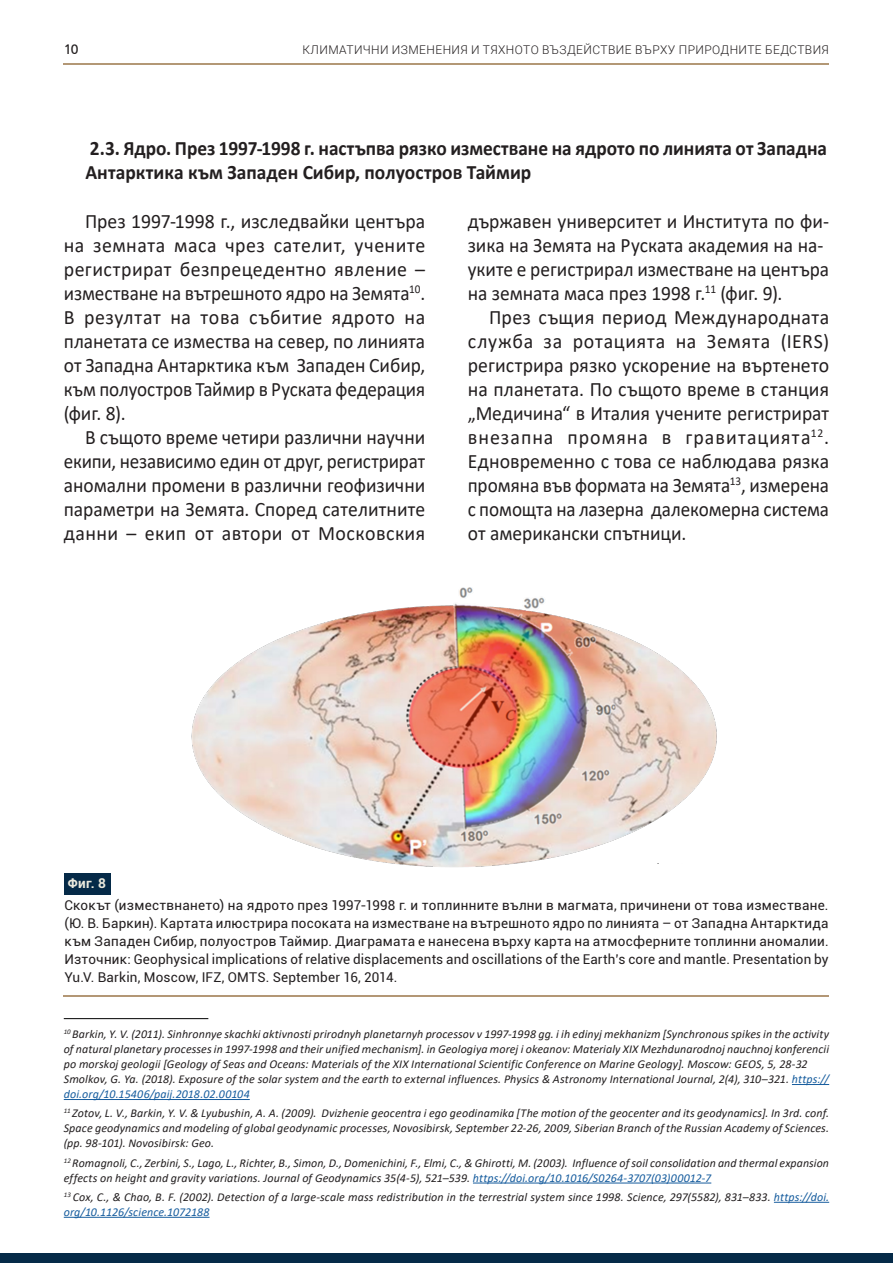
<style>
.page{position:relative;width:893px;height:1263px;background:#fff}
.page>*{position:absolute;margin:0;border:0;box-sizing:border-box;transform-origin:0 0}
.ОСНОВЕН-2{font:20.4px/24px "Calibri";color:#231f20;text-align:justify}
.ОСНОВЕН-2-2{font:20.4px/24px "Calibri";color:#231f20;text-align:justify;scale:.95 1}
.ОСНОВЕН-2-3{font:20.4px/24px "Calibri";color:#231f20;text-align:justify;scale:.94 1}
.ОСНОВЕН-2-4{font:20.4px/24px "Calibri";color:#231f20;text-align:justify;scale:.96 1}
.ОСНОВЕН-2-5{font:700 20.4px/24px "Calibri";color:#231f20;scale:.94 1}
.t1{font:15px "HS Grotesk Bg";color:#231f20}
.Подпись_рисунка{font:13.5px/18px "Roboto";letter-spacing:.01em;color:#231f20;text-align:justify}
.Сноска{font:700 13.5px "Roboto";color:#ebe9dd}
.Сноска-NEW{font:italic 12px/15px "Calibri";letter-spacing:.01em;color:#231f20}
.t2{font:300 12px "Roboto";letter-spacing:.035em;color:#231f20}
.s1{color:#175d9e}
</style>
<div class="page">
<hr style="left:64px;top:63px;width:765px;height:2px;background:#b39876">
<div style="left:0;top:1253px;width:893px;height:10px;background:#052a48"></div>
<img style="left:191px;top:587px;width:526px;height:280px">
<div style="left:615px;top:848px;width:115px;height:15px;background:#fff"></div>
<hr style="left:64px;top:995px;width:765px;height:2px;background:#b39775">
<hr style="left:64px;top:1018px;width:144px;height:1px;background:#000">
<hr style="left:792px;top:1084px;width:37px;height:1px;background:#175d9e">
<hr style="left:64px;top:1099px;width:186px;height:1px;background:#175d9e">
<hr style="left:473px;top:1182px;width:238px;height:1px;background:#175d9e">
<hr style="left:774px;top:1202px;width:55px;height:1px;background:#175d9e">
<hr style="left:64px;top:1217px;width:146px;height:1px;background:#175d9e">
<div style="left:64px;top:873px;width:47px;height:21px;background:#052a48"></div>
<p class="t1" style="left:64px;top:42px;width:16px">10</p>
<p class="t2" style="left:302px;top:41px;width:528px">КЛИМАТИЧНИ ИЗМЕНЕНИЯ И ТЯХНОТО ВЪЗДЕЙСТВИЕ ВЪРХУ ПРИРОДНИТЕ БЕДСТВИЯ</p>
<p class="ОСНОВЕН-2-5" style="left:85px;top:136px;width:790px">2.3. Ядро. През 1997-1998 г. настъпва рязко изместване на ядрото по линията от Западна<br>Антарктика към Западен Сибир, полуостров Таймир</p>
<p class="ОСНОВЕН-2-4" style="left:64px;top:208px;width:378px;text-indent:21px">През 1997-1998 г., изследвайки центъра на земната маса чрез сателит, учените регистрират безпрецедентно явление –</p>
<p class="ОСНОВЕН-2-3" style="left:64px;top:280px;width:386px">изместване на вътрешното ядро на Земята<sup>10</sup>.<br>В резултат на това събитие ядрото на планетата се измества на север, по линията от Западна Антарктика към Западен Сибир, към полуостров Таймир в Руската федерация (фиг. 8).</p>
<p class="ОСНОВЕН-2-2" style="left:64px;top:424px;width:382px;text-indent:21px">В същото време четири различни научни екипи, независимо един от друг, регистрират аномални промени в различни геофизични параметри на Земята. Според сателитните данни – екип от автори от Московския</p>
<p class="ОСНОВЕН-2-4" style="left:468px;top:208px;width:378px">държавен университет и Института по фи-</p>
<p class="ОСНОВЕН-2-2" style="left:468px;top:232px;width:376px">зика на Земята на Руската академия на на-</p>
<p class="ОСНОВЕН-2-2" style="left:468px;top:256px;width:382px">уките е регистрирал изместване на центъра на земната маса през 1998 г.<sup>11</sup> (фиг. 9).</p>
<p class="ОСНОВЕН-2" style="left:468px;top:304px;width:363px;text-indent:21px">През същия период Международната служба за ротацията на Земята (IERS) регистрира рязко ускорение на въртенето на планетата. По същото време в станция „Медичина“ в Италия учените регистрират внезапна промяна в гравитацията<sup>12</sup>.<br>Едновременно с това се наблюдава рязка промяна във формата на Земята<sup>13</sup>, измерена с помощта на лазерна далекомерна система от американски спътници.</p>
<p class="Сноска" style="left:68px;top:873px;width:40px">Фиг. 8</p>
<p class="Подпись_рисунка" style="left:64px;top:895px;width:766px">Скокът (измествнането) на ядрото през 1997-1998 г. и топлинните вълни в магмата, причинени от това изместване. (Ю. В. Баркин). Картата илюстрира посоката на изместване на вътрешното ядро по линията – от Западна Антарктида към Западен Сибир, полуостров Таймир. Диаграмата е нанесена върху карта на атмосферните топлинни аномалии.</p>
<p class="Подпись_рисунка" style="left:64px;top:949px;width:766px">Източник: Geophysical implications of relative displacements and oscillations of the Earth’s core and mantle. Presentation by<br>Yu.V. Barkin, Moscow, IFZ, OMTS. September 16, 2014.</p>
<p class="Сноска-NEW" style="left:64px;top:1026px;width:767px;text-align:justify"><sup>10</sup> Barkin, Y. V. (2011). Sinhronnye skachki aktivnosti prirodnyh planetarnyh processov v 1997-1998 gg. i ih edinyj mekhanizm [Synchronous spikes in the activity of natural planetary processes in 1997-1998 and their unified mechanism]. in Geologiya morej i okeanov: Materialy XIX Mezhdunarodnoj nauchnoj konferencii po morskoj geologii [Geology of Seas and Oceans: Materials of the XIX International Scientific Conference on Marine Geology]. Moscow: GEOS, 5, 28-32</p>
<p class="Сноска-NEW" style="left:64px;top:1071px;width:767px">Smolkov, G. Ya. (2018). Exposure of the solar system and the earth to external influences. Physics &amp; Astronomy International Journal, 2(4), 310–321. <span class="s1">https:// doi.org/10.15406/paij.2018.02.00104</span></p>
<p class="Сноска-NEW" style="left:64px;top:1105px;width:767px;text-align:justify"><sup>11</sup> Zotov, L. V., Barkin, Y. V. &amp; Lyubushin, A. A. (2009). Dvizhenie geocentra i ego geodinamika [The motion of the geocenter and its geodynamics]. In 3rd. conf.<br>Space geodynamics and modeling of global geodynamic processes, Novosibirsk, September 22-26, 2009, Siberian Branch of the Russian Academy of Sciences. (pp. 98-101). Novosibirsk: Geo.</p>
<p class="Сноска-NEW" style="left:64px;top:1155px;width:767px"><sup>12</sup> Romagnoli, C., Zerbini, S., Lago, L., Richter, B., Simon, D., Domenichini, F., Elmi, C., &amp; Ghirotti, M. (2003). Influence of soil consolidation and thermal expansion effects on height and gravity variations. Journal of Geodynamics 35(4-5), 521–539. <span class="s1">https://doi.org/10.1016/S0264-3707(03)00012-7</span></p>
<p class="Сноска-NEW" style="left:64px;top:1189px;width:767px"><sup>13</sup> Cox, C., &amp; Chao, B. F. (2002). Detection of a large-scale mass redistribution in the terrestrial system since 1998. Science, 297(5582), 831–833. <span class="s1">https://doi. org/10.1126/science.1072188</span></p>
</div>
